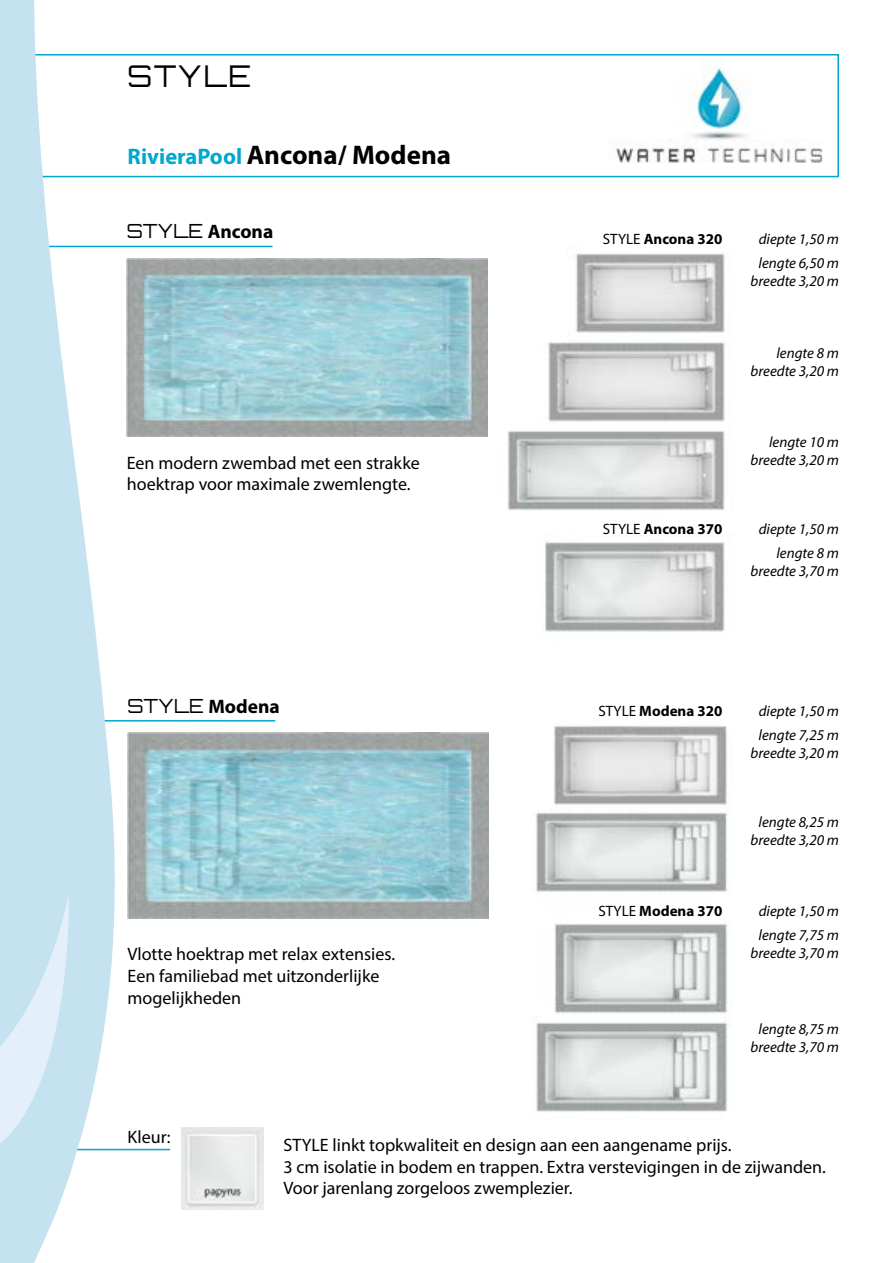
<style>
.page{position:relative;width:893px;height:1263px;background:#fff}
.page>*{position:absolute;margin:0;border:0;box-sizing:border-box;transform-origin:0 0}
.t1{font:300 30px "Orbitron";letter-spacing:.05em;color:#000}
.t2{font:700 27px "Myriad Pro";color:#000}
.t3{font:700 19.5px "Myriad Pro";color:#000}
.t4{font:18px/21.6px "Myriad Pro";color:#000}
.t5{font:italic 15px/24px "Myriad Pro";color:#000}
.t6{font:700 15px "Myriad Pro";color:#000}
.s1{font-size:22.5px;color:#00a7cf}
.s2{font-family:"Orbitron";font-weight:300}
.s3{font-weight:400}
</style>
<div class="page">
<hr style="left:26px;top:246px;width:247px;height:1px;background:#00a7cf">
<hr style="left:55px;top:720px;width:220px;height:1px;background:#00a7cf">
<hr style="left:0;top:1149px;width:170px;height:1px;background:#00a7cf">
<img style="left:608px;top:61px;width:215px;height:102px">
<div style="left:0;top:54px;width:839px;height:123px;border:2px solid #00a7cf"></div>
<img style="left:182px;top:1128px;width:82px;height:81px">
<img style="left:127px;top:258px;width:360px;height:179px">
<img style="left:128px;top:733px;width:360px;height:186px">
<svg style="left:0;top:0;width:120px;height:1263px;fill:#c5e2f0"></svg>
<svg style="left:0;top:894px;width:74px;height:259px;background:#cfe6f3"></svg>
<img style="left:507px;top:253px;width:218px;height:379px">
<img style="left:535px;top:726px;width:195px;height:386px">
<h1 class="t1" style="left:128px;top:57px;width:125px">STYLE</h1>
<h2 class="t2" style="left:128px;top:137px;width:325px"><span class="s1">RivieraPool</span> Ancona/ Modena</h2>
<p class="t3" style="left:127px;top:219px;width:148px"><span class="s2">STYLE</span> Ancona</p>
<p class="t4" style="left:127px;top:451px;width:294px">Een modern zwembad met een strakke hoektrap voor maximale zwemlengte.</p>
<p class="t3" style="left:128px;top:694px;width:154px"><span class="s2">STYLE</span> Modena</p>
<p class="t4" style="left:128px;top:943px;width:269px">Vlotte hoektrap met relax extensies.<br>Een familiebad met uitzonderlijke mogelijkheden</p>
<p class="t6" style="left:603px;top:230px;width:121px"><span class="s3">STYLE</span> Ancona 320</p>
<p class="t5" style="left:759px;top:227px;width:82px">diepte 1,50 m lengte 6,50 m</p>
<p class="t5" style="left:751px;top:269px;width:90px">breedte 3,20 m</p>
<p class="t5" style="left:751px;top:344px;width:90px;line-height:18px;text-align:right">lengte 8 m breedte 3,20 m</p>
<p class="t5" style="left:751px;top:433px;width:90px;line-height:18px;text-align:right">lengte 10 m breedte 3,20 m</p>
<p class="t6" style="left:603px;top:519px;width:121px"><span class="s3">STYLE</span> Ancona 370</p>
<p class="t5" style="left:759px;top:517px;width:82px;text-align:right">diepte 1,50 m lengte 8 m</p>
<p class="t5" style="left:751px;top:559px;width:90px">breedte 3,70 m</p>
<p class="t6" style="left:598px;top:701px;width:125px"><span class="s3">STYLE</span> Modena 320</p>
<p class="t5" style="left:759px;top:699px;width:82px">diepte 1,50 m lengte 7,25 m</p>
<p class="t5" style="left:751px;top:741px;width:90px">breedte 3,20 m</p>
<p class="t5" style="left:751px;top:813px;width:90px;line-height:18px;text-align:center">lengte 8,25 m breedte 3,20 m</p>
<p class="t6" style="left:598px;top:901px;width:125px"><span class="s3">STYLE</span> Modena 370</p>
<p class="t5" style="left:759px;top:898px;width:82px">diepte 1,50 m lengte 7,75 m</p>
<p class="t5" style="left:751px;top:940px;width:90px">breedte 3,70 m</p>
<p class="t5" style="left:751px;top:1020px;width:90px;line-height:18px;text-align:center">lengte 8,75 m breedte 3,70 m</p>
<p class="t4" style="left:128px;top:1125px;width:44px">Kleur:</p>
<p class="t4" style="left:283px;top:1134px;width:544px">STYLE linkt topkwaliteit en design aan een aangename prijs.<br>3 cm isolatie in bodem en trappen. Extra verstevigingen in de zijwanden.<br>Voor jarenlang zorgeloos zwemplezier.</p>
</div>
